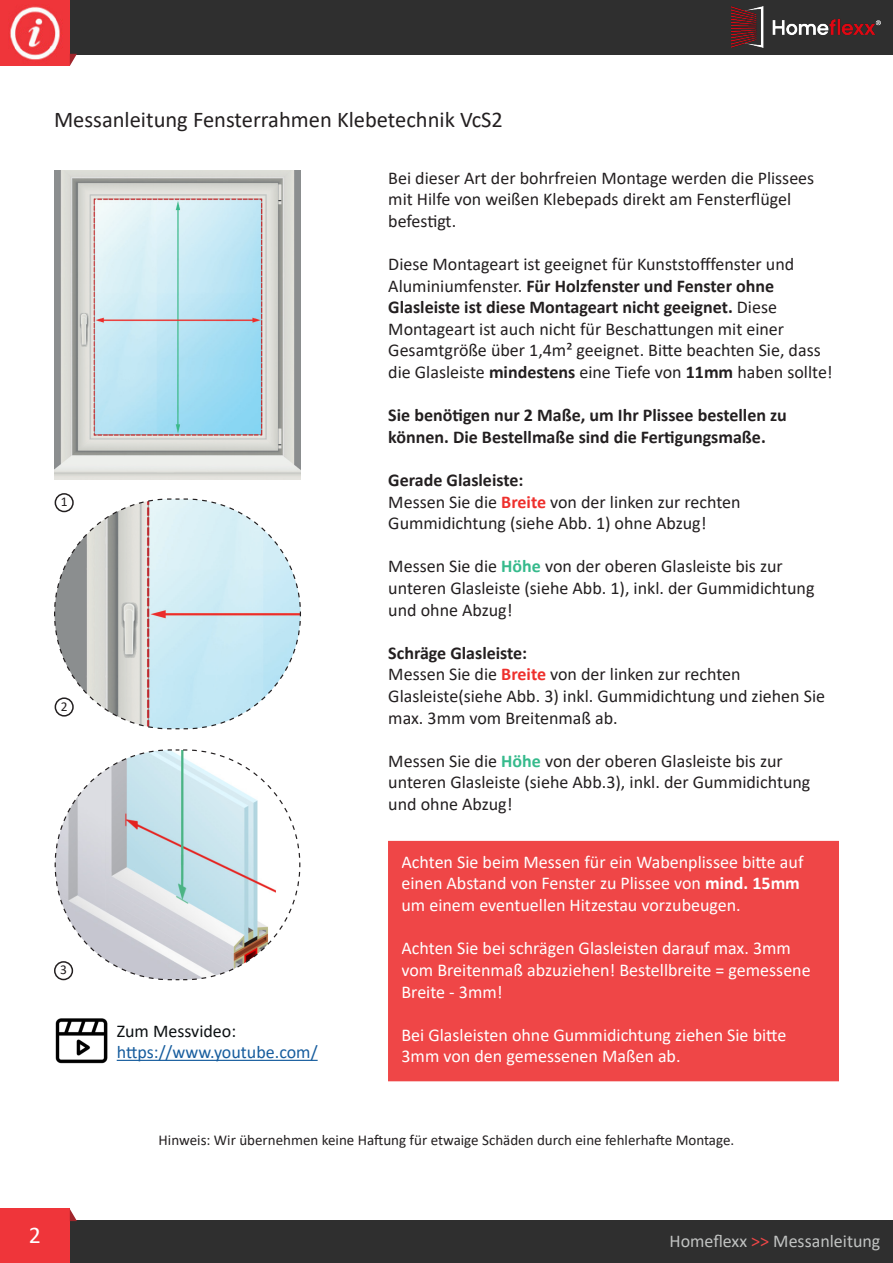
<style>
.page{position:relative;width:893px;height:1263px;background:#fff}
.page>*{position:absolute;margin:0;border:0;box-sizing:border-box;transform-origin:0 0}
.t1{font:24px "Calibri";color:#fff}
.t2{font:22.5px "Calibri";color:#231f20}
.t3{font:18px/21.6px "Calibri";color:#231f20}
.t4{font:18px/21.6px "Calibri";color:#fff}
.t5{font:700 18px "Calibri";color:#231f20}
.t6{font:18px "Calibri";color:#c1c3c2}
.t7{font:18px "Calibri";color:#175d9e}
.t8{font:18px "Calibri";color:#0d1113}
.t9{font:15px "Calibri";color:#231f20}
.t10{font:13.5px "Calibri";color:#231f20}
.s1{font-weight:400}
.s2{font-weight:700}
.s3{font-weight:700;color:#ee302d}
.s4{font-weight:700;color:#36ba8c}
.s5{color:#ef4647}
</style>
<div class="page">
<div style="left:0;top:0;width:893px;height:54px;background:#2f2f2f"></div>
<div style="left:0;top:0;width:70px;height:66px;background:#ef353a"></div>
<img style="left:10px;top:6px;width:50px;height:54px">
<svg style="left:70px;top:54px;width:7px;height:12px"></svg>
<img style="left:731px;top:7px;width:149px;height:40px">
<div style="left:0;top:1221px;width:893px;height:42px;background:#2f2f2f"></div>
<div style="left:0;top:1209px;width:70px;height:54px;background:#ef353a"></div>
<svg style="left:70px;top:1209px;width:7px;height:12px"></svg>
<svg style="left:54px;top:498px;width:247px;height:232px"></svg>
<img style="left:55px;top:170px;width:245px;height:309px">
<div style="left:55px;top:493px;width:19px;height:19px;border:2px solid #231f20;border-radius:50%"></div>
<div style="left:55px;top:697px;width:19px;height:19px;border:2px solid #231f20;border-radius:50%"></div>
<svg style="left:54px;top:749px;width:247px;height:232px"></svg>
<img style="left:55px;top:1018px;width:53px;height:46px">
<hr style="left:117px;top:1060px;width:201px;height:1px;background:#175d9e">
<div style="left:395px;top:848px;width:437px;height:226px;background:#ef4647"></div>
<div style="left:388px;top:841px;width:451px;height:240px;border:14px solid #ef4647"></div>
<p class="t2" style="left:54px;top:104px;width:450px">Messanleitung Fensterrahmen Klebetechnik VcS2</p>
<p class="t10" style="left:61px;top:493px;width:8px">1</p>
<p class="t10" style="left:61px;top:697px;width:8px">2</p>
<p class="t10" style="left:60px;top:960px;width:8px">3</p>
<p class="t8" style="left:117px;top:1018px;width:121px">Zum Messvideo:</p>
<p class="t7" style="left:117px;top:1040px;width:202px">https://www.youtube.com/</p>
<p class="t3" style="left:388px;top:166px;width:427px">Bei dieser Art der bohrfreien Montage werden die Plissees mit Hilfe von weißen Klebepads direkt am Fensterflügel</p>
<p class="t3" style="left:388px;top:210px;width:69px">befestigt.</p>
<p class="t3" style="left:388px;top:253px;width:407px">Diese Montageart ist geeignet für Kunststofffenster und</p>
<p class="t5" style="left:388px;top:273px;width:387px"><span class="s1">Aluminiumfenster.</span> Für Holzfenster und Fenster ohne</p>
<p class="t5" style="left:388px;top:294px;width:390px">Glasleiste ist diese Montageart nicht geeignet. <span class="s1">Diese</span></p>
<p class="t3" style="left:388px;top:318px;width:397px">Montageart ist auch nicht für Beschattungen mit einer</p>
<p class="t3" style="left:388px;top:339px;width:446px">Gesamtgröße über 1,4m² geeignet. Bitte beachten Sie, dass die Glasleiste <span class="s2">mindestens</span> eine Tiefe von <span class="s2">11mm</span> haben sollte!</p>
<p class="t5" style="left:388px;top:402px;width:400px">Sie benötigen nur 2 Maße, um Ihr Plissee bestellen zu</p>
<p class="t5" style="left:388px;top:424px;width:379px">können. Die Bestellmaße sind die Fertigungsmaße.</p>
<p class="t5" style="left:388px;top:467px;width:137px">Gerade Glasleiste:</p>
<p class="t3" style="left:388px;top:490px;width:354px">Messen Sie die <span class="s3">Breite</span> von der linken zur rechten</p>
<p class="t3" style="left:388px;top:512px;width:320px">Gummidichtung (siehe Abb. 1) ohne Abzug!</p>
<p class="t3" style="left:388px;top:555px;width:428px">Messen Sie die <span class="s4">Höhe</span> von der oberen Glasleiste bis zur unteren Glasleiste (siehe Abb. 1), inkl. der Gummidichtung und ohne Abzug!</p>
<p class="t5" style="left:388px;top:640px;width:140px">Schräge Glasleiste:</p>
<p class="t3" style="left:388px;top:663px;width:354px">Messen Sie die <span class="s3">Breite</span> von der linken zur rechten</p>
<p class="t3" style="left:388px;top:685px;width:438px">Glasleiste(siehe Abb. 3) inkl. Gummidichtung und ziehen Sie max. 3mm vom Breitenmaß ab.</p>
<p class="t3" style="left:388px;top:750px;width:424px">Messen Sie die <span class="s4">Höhe</span> von der oberen Glasleiste bis zur unteren Glasleiste (siehe Abb.3), inkl. der Gummidichtung und ohne Abzug!</p>
<p class="t4" style="left:401px;top:851px;width:403px">Achten Sie beim Messen für ein Wabenplissee bitte auf einen Abstand von Fenster zu Plissee von <span class="s2">mind. 15mm </span>um einem eventuellen Hitzestau vorzubeugen.</p>
<p class="t4" style="left:401px;top:937px;width:411px">Achten Sie bei schrägen Glasleisten darauf max. 3mm vom Breitenmaß abzuziehen! Bestellbreite = gemessene<br>Breite - 3mm!</p>
<p class="t4" style="left:401px;top:1023px;width:386px">Bei Glasleisten ohne Gummidichtung ziehen Sie bitte<br>3mm von den gemessenen Maßen ab.</p>
<p class="t9" style="left:159px;top:1129px;width:577px">Hinweis: Wir übernehmen keine Haftung für etwaige Schäden durch eine fehlerhafte Montage.</p>
<p class="t1" style="left:29px;top:1218px;width:14px">2</p>
<p class="t6" style="left:669px;top:1228px;width:212px">Homeflexx <span class="s5">&gt;&gt;</span> Messanleitung</p>
</div>
